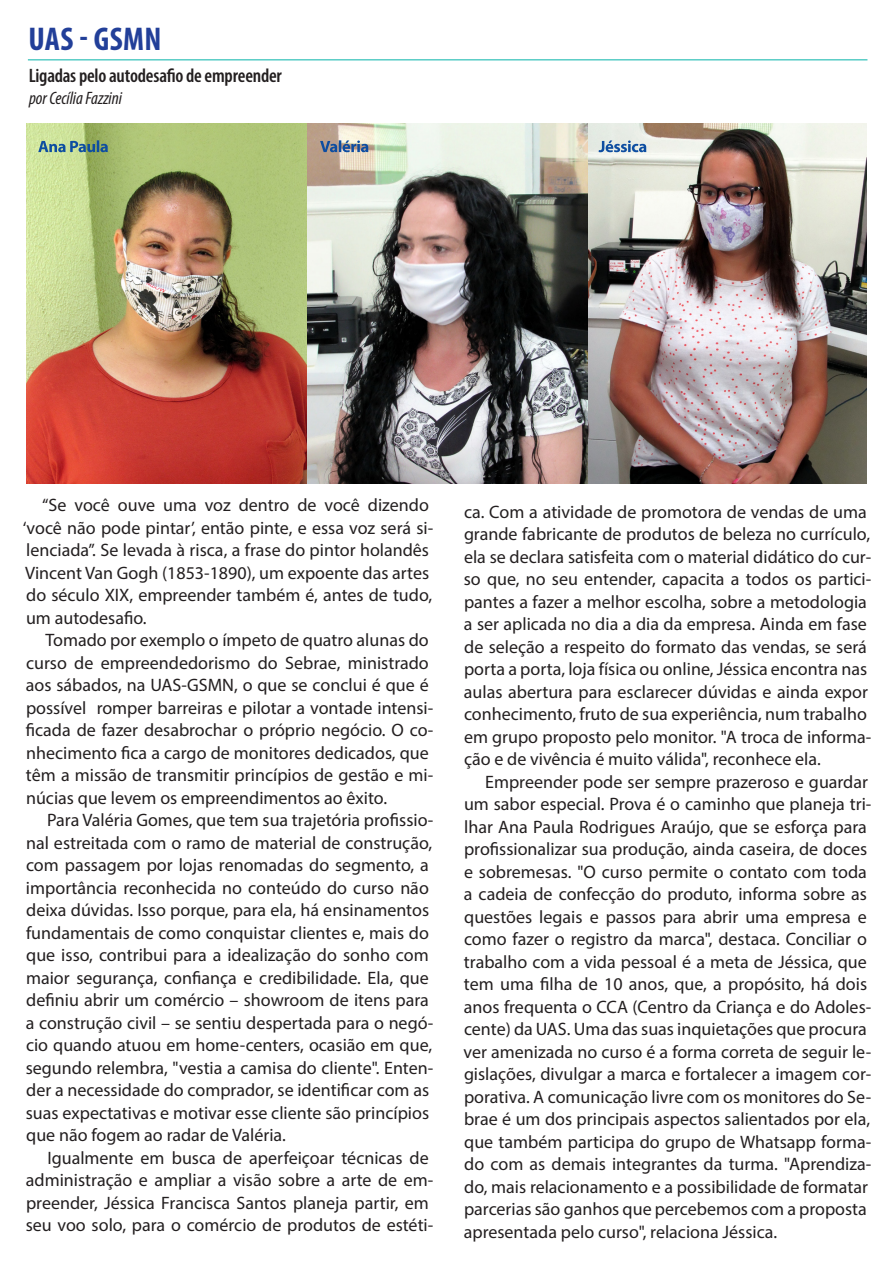
<style>
.page{position:relative;width:893px;height:1276px;background:#fff}
.page>*{position:absolute;margin:0;border:0;box-sizing:border-box;transform-origin:0 0}
.t1{font:700 condensed 33px "Myriad Pro";letter-spacing:.01em;color:#223f99}
.t2{font:600 condensed 19.5px "Myriad Pro";letter-spacing:-.01em;color:#231f20}
.texto{font:18px/22.5px "Myriad Pro";color:#231f20}
.t3{font:italic condensed 18px "Myriad Pro";letter-spacing:-.005em;color:#231f20}
</style>
<div class="page">
<hr style="left:28px;top:59px;width:839px;height:1px;background:#22bcb3">
<img style="left:27px;top:124px;width:839px;height:359px">
<svg style="left:599px;top:140px;width:47px;height:12px"></svg>
<svg style="left:38px;top:140px;width:70px;height:12px"></svg>
<svg style="left:320px;top:140px;width:48px;height:12px"></svg>
<p class="t1" style="left:28px;top:19px;width:135px">UAS - GSMN</p>
<p class="t2" style="left:29px;top:63px;width:255px">Ligadas pelo autodesafio de empreender</p>
<p class="t3" style="left:29px;top:87px;width:94px">por Cecília Fazzini</p>
<p class="texto" style="left:23px;top:493px;width:412px;text-indent:19px">“Se você ouve uma voz dentro de você dizendo ‘você não pode pintar’, então pinte, e essa voz será si&shy;lenciada”. Se levada à risca, a frase do pintor holandês Vincent Van Gogh (1853-1890), um expoente das artes do século XIX, empreender também é, antes de tudo, um autodesafio.</p>
<p class="texto" style="left:26px;top:628px;width:409px;text-indent:20px">Tomado por exemplo o ímpeto de quatro alunas do curso de empreendedorismo do Sebrae, ministrado aos sábados, na UAS-GSMN, o que se conclui é que é possível romper barreiras e pilotar a vontade intensi&shy;ficada de fazer desabrochar o próprio negócio. O co&shy;nhecimento fica a cargo de monitores dedicados, que têm a missão de transmitir princípios de gestão e mi&shy;núcias que levem os empreendimentos ao êxito.</p>
<p class="texto" style="left:26px;top:808px;width:409px;text-indent:21px">Para Valéria Gomes, que tem sua trajetória profissio&shy;nal estreitada com o ramo de material de construção, com passagem por lojas renomadas do segmento, a importância reconhecida no conteúdo do curso não deixa dúvidas. Isso porque, para ela, há ensinamentos fundamentais de como conquistar clientes e, mais do que isso, contribui para a idealização do sonho com maior segurança, confiança e credibilidade. Ela, que definiu abrir um comércio – showroom de itens para a construção civil – se sentiu despertada para o negó&shy;cio quando atuou em home-centers, ocasião em que, segundo relembra, "vestia a camisa do cliente". Enten&shy;der a necessidade do comprador, se identificar com as suas expectativas e motivar esse cliente são princípios que não fogem ao radar de Valéria.</p>
<p class="texto" style="left:26px;top:1146px;width:409px;text-indent:22px">Igualmente em busca de aperfeiçoar técnicas de administração e ampliar a visão sobre a arte de em&shy;preender, Jéssica Francisca Santos planeja partir, em seu voo solo, para o comércio de produtos de estéti-</p>
<p class="texto" style="left:464px;top:500px;width:409px">ca. Com a atividade de promotora de vendas de uma grande fabricante de produtos de beleza no currículo, ela se declara satisfeita com o material didático do cur&shy;so que, no seu entender, capacita a todos os partici&shy;pantes a fazer a melhor escolha, sobre a metodologia a ser aplicada no dia a dia da empresa. Ainda em fase de seleção a respeito do formato das vendas, se será porta a porta, loja física ou online, Jéssica encontra nas aulas abertura para esclarecer dúvidas e ainda expor conhecimento, fruto de sua experiência, num trabalho em grupo proposto pelo monitor. "A troca de informa&shy;ção e de vivência é muito válida", reconhece ela.</p>
<p class="texto" style="left:464px;top:770px;width:409px;text-indent:22px">Empreender pode ser sempre prazeroso e guardar um sabor especial. Prova é o caminho que planeja tri&shy;lhar Ana Paula Rodrigues Araújo, que se esforça para profissionalizar sua produção, ainda caseira, de doces e sobremesas. "O curso permite o contato com toda a cadeia de confecção do produto, informa sobre as questões legais e passos para abrir uma empresa e como fazer o registro da marca", destaca. Conciliar o trabalho com a vida pessoal é a meta de Jéssica, que tem uma filha de 10 anos, que, a propósito, há dois anos frequenta o CCA (Centro da Criança e do Adoles&shy;cente) da UAS. Uma das suas inquietações que procura ver amenizada no curso é a forma correta de seguir le&shy;gislações, divulgar a marca e fortalecer a imagem cor&shy;porativa. A comunicação livre com os monitores do Se&shy;brae é um dos principais aspectos salientados por ela, que também participa do grupo de Whatsapp forma&shy;do com as demais integrantes da turma. "Aprendiza&shy;do, mais relacionamento e a possibilidade de formatar parcerias são ganhos que percebemos com a proposta apresentada pelo curso", relaciona Jéssica.</p>
</div>
